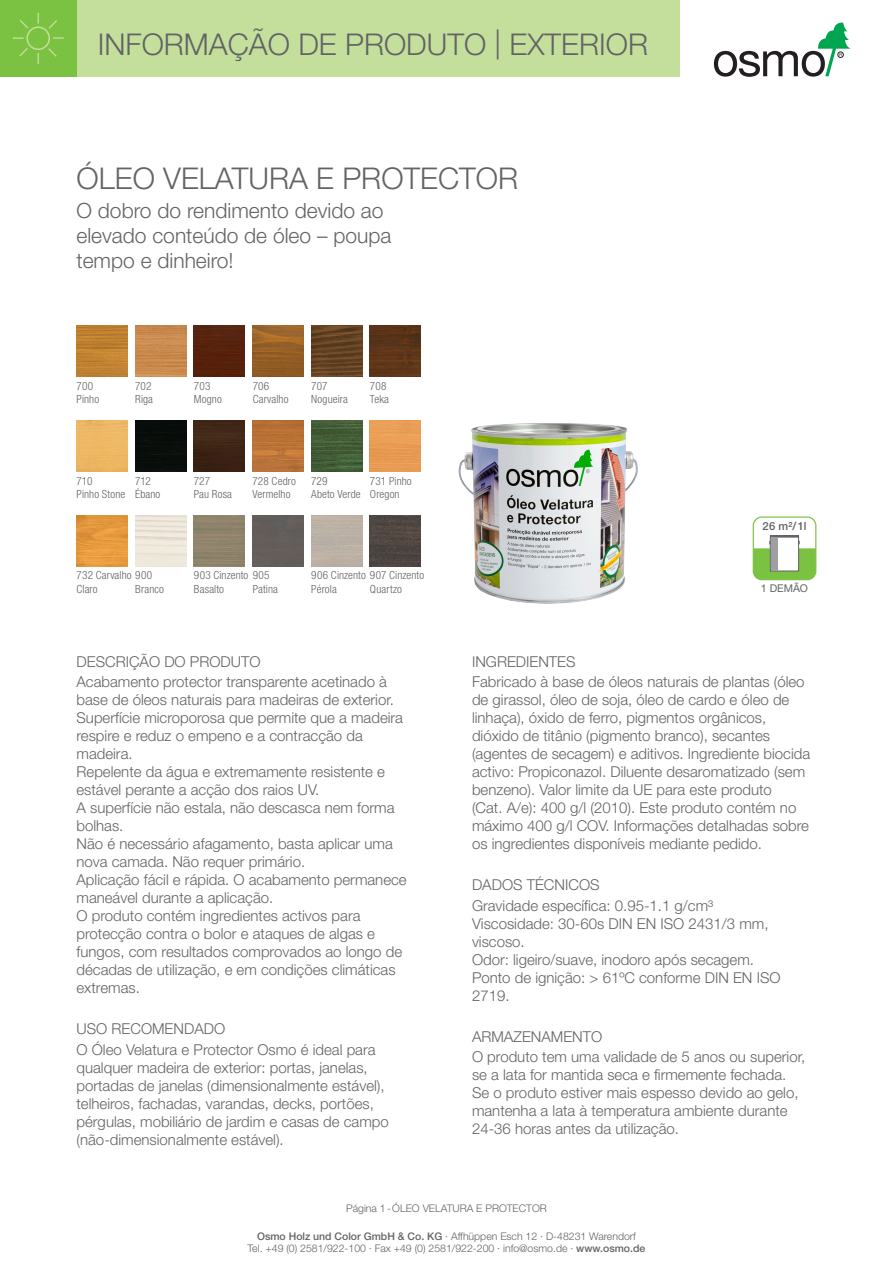
<style>
.page{position:relative;width:893px;height:1263px;background:#fff}
.page>*{position:absolute;margin:0;border:0;box-sizing:border-box;transform-origin:0 0}
.t1{font:300 30px "Helvetica Neue";color:#636366}
.t2{font:300 21px/25.2px "Helvetica Neue";color:#636366}
.t3{font:300 15px/18px "Helvetica Neue";color:#636366}
.t4{font:300 condensed 11.25px/13.5px "Helvetica Neue";letter-spacing:.01em;color:#636366}
.t5{font:500 11.25px "Helvetica Neue";color:#636366}
.t6{font:10.65px "Helvetica Neue";color:#636366}
.t7{font:300 10.5px/12.6px "Helvetica Neue";color:#636366;text-align:center}
.s1{font-weight:500}
</style>
<div class="page">
<div style="left:77px;top:0;width:603px;height:77px;background:#c4df9b"></div>
<svg style="left:714px;top:23px;width:136px;height:54px"></svg>
<div style="left:0;top:0;width:77px;height:77px;background:#7bc142"></div>
<svg style="left:12px;top:12px;width:52px;height:52px"></svg>
<img style="left:77px;top:326px;width:51px;height:51px">
<img style="left:135px;top:326px;width:51px;height:51px">
<div style="left:194px;top:326px;width:51px;height:51px;background:#56220c"></div>
<img style="left:253px;top:326px;width:51px;height:51px">
<img style="left:311px;top:326px;width:51px;height:51px">
<img style="left:370px;top:326px;width:51px;height:51px">
<div style="left:135px;top:420px;width:51px;height:51px;background:#090d0a"></div>
<img style="left:311px;top:420px;width:51px;height:51px">
<img style="left:194px;top:420px;width:51px;height:51px">
<img style="left:252px;top:420px;width:51px;height:51px">
<div style="left:77px;top:420px;width:51px;height:51px;background:#edb764"></div>
<div style="left:253px;top:515px;width:51px;height:51px;background:#635d5a"></div>
<img style="left:194px;top:515px;width:51px;height:51px">
<div style="left:370px;top:420px;width:51px;height:51px;background:#e99d55"></div>
<img style="left:77px;top:515px;width:51px;height:51px">
<div style="left:753px;top:516px;width:63px;height:64px;border:1px solid #7bc142;border-radius:9px"></div>
<svg style="left:753px;top:535px;width:63px;height:45px"></svg>
<img style="left:370px;top:515px;width:51px;height:51px">
<img style="left:458px;top:423px;width:180px;height:181px">
<h1 class="t1" style="left:98px;top:26px;width:552px">INFORMAÇÃO DE PRODUTO | EXTERIOR</h1>
<h1 class="t1" style="left:77px;top:160px;width:443px">ÓLEO VELATURA E PROTECTOR</h1>
<h2 class="t2" style="left:77px;top:198px;width:316px">O dobro do rendimento devido ao elevado conteúdo de óleo – poupa tempo e dinheiro!</h2>
<p class="t4" style="left:77px;top:379px;width:24px">700<br>Pinho</p>
<p class="t4" style="left:135px;top:379px;width:19px">702<br>Riga</p>
<p class="t4" style="left:194px;top:379px;width:29px">703<br>Mogno</p>
<p class="t4" style="left:253px;top:379px;width:37px">706<br>Carvalho</p>
<p class="t4" style="left:311px;top:379px;width:38px">707<br>Nogueira</p>
<p class="t4" style="left:370px;top:379px;width:21px">708<br>Teka</p>
<p class="t4" style="left:77px;top:474px;width:50px">710<br>Pinho Stone</p>
<p class="t4" style="left:194px;top:474px;width:40px">727<br>Pau Rosa</p>
<p class="t4" style="left:252px;top:474px;width:45px">728 Cedro<br>Vermelho</p>
<p class="t4" style="left:135px;top:474px;width:27px">712<br>Ébano</p>
<p class="t4" style="left:311px;top:474px;width:51px">729<br>Abeto Verde</p>
<p class="t4" style="left:370px;top:474px;width:43px">731 Pinho<br>Oregon</p>
<p class="t5" style="left:763px;top:519px;width:45px">26 m²/1l</p>
<p class="t4" style="left:370px;top:569px;width:56px;text-indent:-59px">906 Cinzento 907 Cinzento<br>Quartzo</p>
<p class="t4" style="left:135px;top:569px;width:30px;text-indent:-59px">732 Carvalho 900<br>Branco</p>
<p class="t4" style="left:253px;top:569px;width:27px;text-indent:-59px">903 Cinzento 905<br>Patina</p>
<p class="t4" style="left:77px;top:582px;width:23px">Claro</p>
<p class="t6" style="left:761px;top:582px;width:49px">1 DEMÃO</p>
<p class="t4" style="left:311px;top:582px;width:27px">Pérola</p>
<p class="t4" style="left:194px;top:582px;width:32px">Basalto</p>
<p class="t3" style="left:77px;top:651px;width:312px;line-height:20.1px">DESCRIÇÃO DO PRODUTO<br>Acabamento protector transparente acetinado à</p>
<p class="t3" style="left:77px;top:690px;width:332px">base de óleos naturais para madeiras de exterior.<br>Superfície microporosa que permite que a madeira respire e reduz o empeno e a contracção da madeira.<br>Repelente da água e extremamente resistente e estável perante a acção dos raios UV.<br>A superfície não estala, não descasca nem forma bolhas.<br>Não é necessário afagamento, basta aplicar uma nova camada. Não requer primário.<br>Aplicação fácil e rápida. O acabamento permanece maneável durante a aplicação.<br>O produto contém ingredientes activos para protecção contra o bolor e ataques de algas e fungos, com resultados comprovados ao longo de décadas de utilização, e em condições climáticas extremas.</p>
<p class="t3" style="left:77px;top:1019px;width:301px;line-height:20.1px">USO RECOMENDADO<br>O Óleo Velatura e Protector Osmo é ideal para</p>
<p class="t3" style="left:77px;top:1058px;width:314px">qualquer madeira de exterior: portas, janelas, portadas de janelas (dimensionalmente estável), telheiros, fachadas, varandas, decks, portões, pérgulas, mobiliário de jardim e casas de campo (não-dimensionalmente estável).</p>
<p class="t3" style="left:472px;top:651px;width:334px;line-height:20.1px">INGREDIENTES<br>Fabricado à base de óleos naturais de plantas (óleo</p>
<p class="t3" style="left:472px;top:690px;width:340px">de girassol, óleo de soja, óleo de cardo e óleo de linhaça), óxido de ferro, pigmentos orgânicos, dióxido de titânio (pigmento branco), secantes (agentes de secagem) e aditivos. Ingrediente biocida activo: Propiconazol. Diluente desaromatizado (sem benzeno). Valor limite da UE para este produto<br>(Cat. A/e): 400 g/l (2010). Este produto contém no máximo 400 g/l COV. Informações detalhadas sobre os ingredientes disponíveis mediante pedido.</p>
<p class="t3" style="left:472px;top:875px;width:243px;line-height:20.1px">DADOS TÉCNICOS<br>Gravidade específica: 0.95-1.1 g/cm³</p>
<p class="t3" style="left:472px;top:914px;width:310px">Viscosidade: 30-60s DIN EN ISO 2431/3 mm, viscoso.<br>Odor: ligeiro/suave, inodoro após secagem.<br>Ponto de ignição: &gt; 61ºC conforme DIN EN ISO<br>2719.</p>
<p class="t3" style="left:472px;top:1026px;width:335px;line-height:20.1px">ARMAZENAMENTO<br>O produto tem uma validade de 5 anos ou superior,</p>
<p class="t3" style="left:472px;top:1065px;width:328px">se a lata for mantida seca e firmemente fechada.<br>Se o produto estiver mais espesso devido ao gelo, mantenha a lata à temperatura ambiente durante 24-36 horas antes da utilização.</p>
<p class="t7" style="left:346px;top:1202px;width:202px">Página 1-ÓLEO VELATURA E PROTECTOR</p>
<p class="t7" style="left:248px;top:1229px;width:399px"><span class="s1">Osmo Holz und Color GmbH &amp; Co. KG</span> · Affhüppen Esch 12 · D-48231 Warendorf<br>Tel. +49 (0) 2581/922-100 · Fax +49 (0) 2581/922-200 · info@osmo.de · <span class="s1">www.osmo.de</span></p>
</div>
